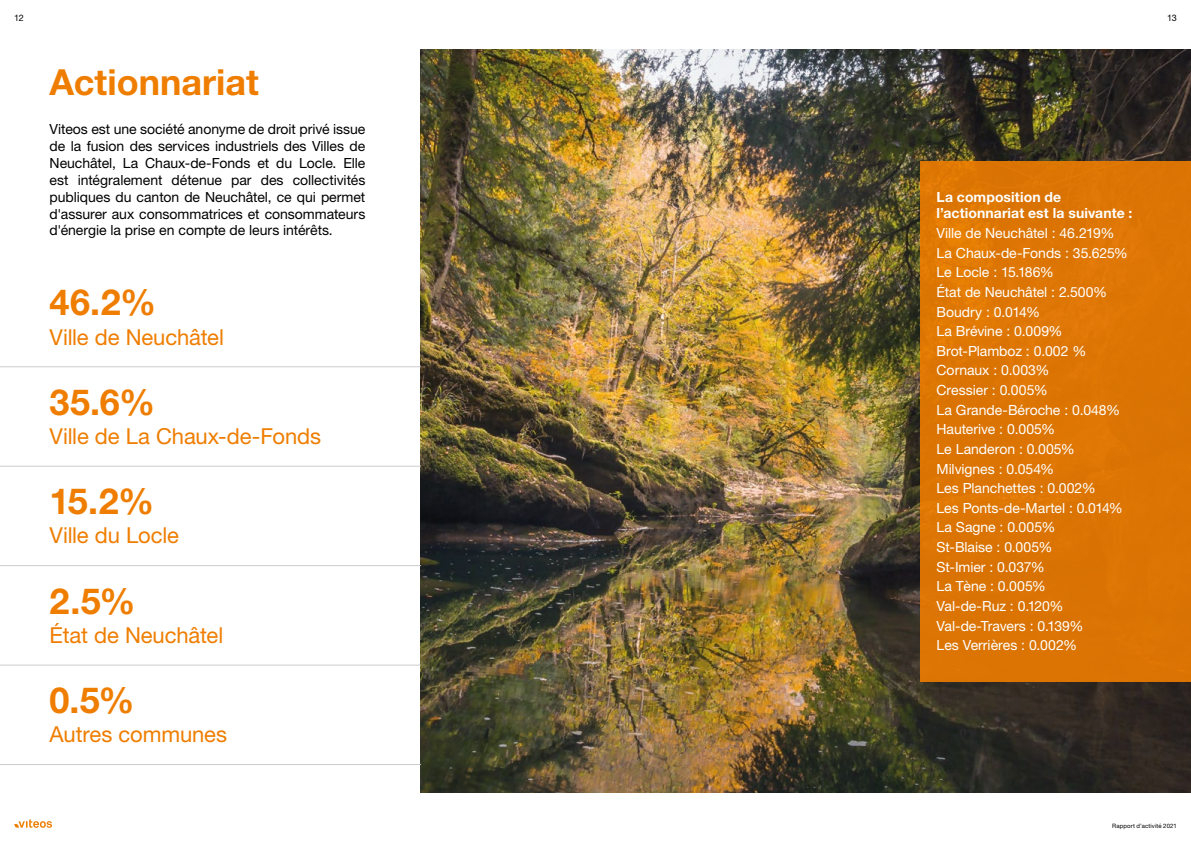
<style>
.page{position:relative;width:1191px;height:842px;background:#fff}
.page>*{position:absolute;margin:0;border:0;box-sizing:border-box;transform-origin:0 0}
.t1{font:700 36px "Helvetica Neue LT Std";color:#ef7d00}
.t2{font:22px "Helvetica Neue LT Std";letter-spacing:-.005em;color:#ef7d00}
.t3{font:14px/19.6px "Helvetica Neue LT Std";letter-spacing:-.005em;color:#fff}
.t4{font:14px/16.8px "Helvetica Neue LT Std";letter-spacing:-.005em;color:#000;text-align:justify}
.t5{font:700 14px/16.8px "Helvetica Neue LT Std";letter-spacing:.005em;color:#fff}
.t6{font:9px "Helvetica Neue LT Std";color:#000}
.t7{font:6px "Helvetica Neue LT Std";letter-spacing:.02em;color:#000}
</style>
<div class="page">
<img style="left:421px;top:50px;width:770px;height:742px">
<svg style="left:14px;top:819px;width:38px;height:9px"></svg>
<div style="left:919px;top:161px;width:272px;height:520px;background:#dc7403"></div>
<hr style="left:0;top:665px;width:421px;height:1px;background:#cdcccd">
<hr style="left:0;top:764px;width:421px;height:1px;background:#cdcccd">
<hr style="left:0;top:565px;width:421px;height:1px;background:#cdcccd">
<hr style="left:0;top:466px;width:421px;height:1px;background:#cdcccd">
<hr style="left:0;top:366px;width:421px;height:1px;background:#cdcccd">
<p class="t6" style="left:14px;top:12px;width:11px">12</p>
<p class="t6" style="left:1167px;top:12px;width:11px">13</p>
<h1 class="t1" style="left:50px;top:60px;width:211px">Actionnariat</h1>
<p class="t4" style="left:50px;top:121px;width:317px">Viteos est une société anonyme de droit privé issue de la fusion des services industriels des Villes de Neuchâtel, La Chaux-de-Fonds et du Locle. Elle est intégralement détenue par des collectivités publiques du canton de Neuchâtel, ce qui permet d'assurer aux consommatrices et consommateurs d'énergie la prise en compte de leurs intérêts.</p>
<h1 class="t1" style="left:50px;top:280px;width:108px">46.2%</h1>
<h2 class="t2" style="left:50px;top:324px;width:176px">Ville de Neuchâtel</h2>
<h1 class="t1" style="left:50px;top:380px;width:107px">35.6%</h1>
<h2 class="t2" style="left:50px;top:423px;width:273px">Ville de La Chaux-de-Fonds</h2>
<h1 class="t1" style="left:50px;top:479px;width:106px">15.2%</h1>
<h2 class="t2" style="left:50px;top:522px;width:131px">Ville du Locle</h2>
<h1 class="t1" style="left:50px;top:578px;width:87px">2.5%</h1>
<h2 class="t2" style="left:50px;top:622px;width:175px">État de Neuchâtel</h2>
<h1 class="t1" style="left:50px;top:678px;width:86px">0.5%</h1>
<h2 class="t2" style="left:50px;top:721px;width:179px">Autres communes</h2>
<p class="t5" style="left:936px;top:188px;width:197px">La composition de l’actionnariat est la suivante :</p>
<p class="t3" style="left:936px;top:223px;width:193px">Ville de Neuchâtel : 46.219%<br>La Chaux-de-Fonds : 35.625%<br>Le Locle : 15.186%<br>État de Neuchâtel : 2.500%<br>Boudry : 0.014%<br>La Brévine : 0.009%<br>Brot-Plamboz : 0.002 %<br>Cornaux : 0.003%<br>Cressier : 0.005%<br>La Grande-Béroche : 0.048%<br>Hauterive : 0.005%<br>Le Landeron : 0.005%<br>Milvignes : 0.054%<br>Les Planchettes : 0.002%<br>Les Ponts-de-Martel : 0.014%<br>La Sagne : 0.005%<br>St-Blaise : 0.005%<br>St-Imier : 0.037%<br>La Tène : 0.005%<br>Val-de-Ruz : 0.120%<br>Val-de-Travers : 0.139%<br>Les Verrières : 0.002%</p>
<p class="t7" style="left:1112px;top:822px;width:66px">Rapport d’activité 2021</p>
</div>
